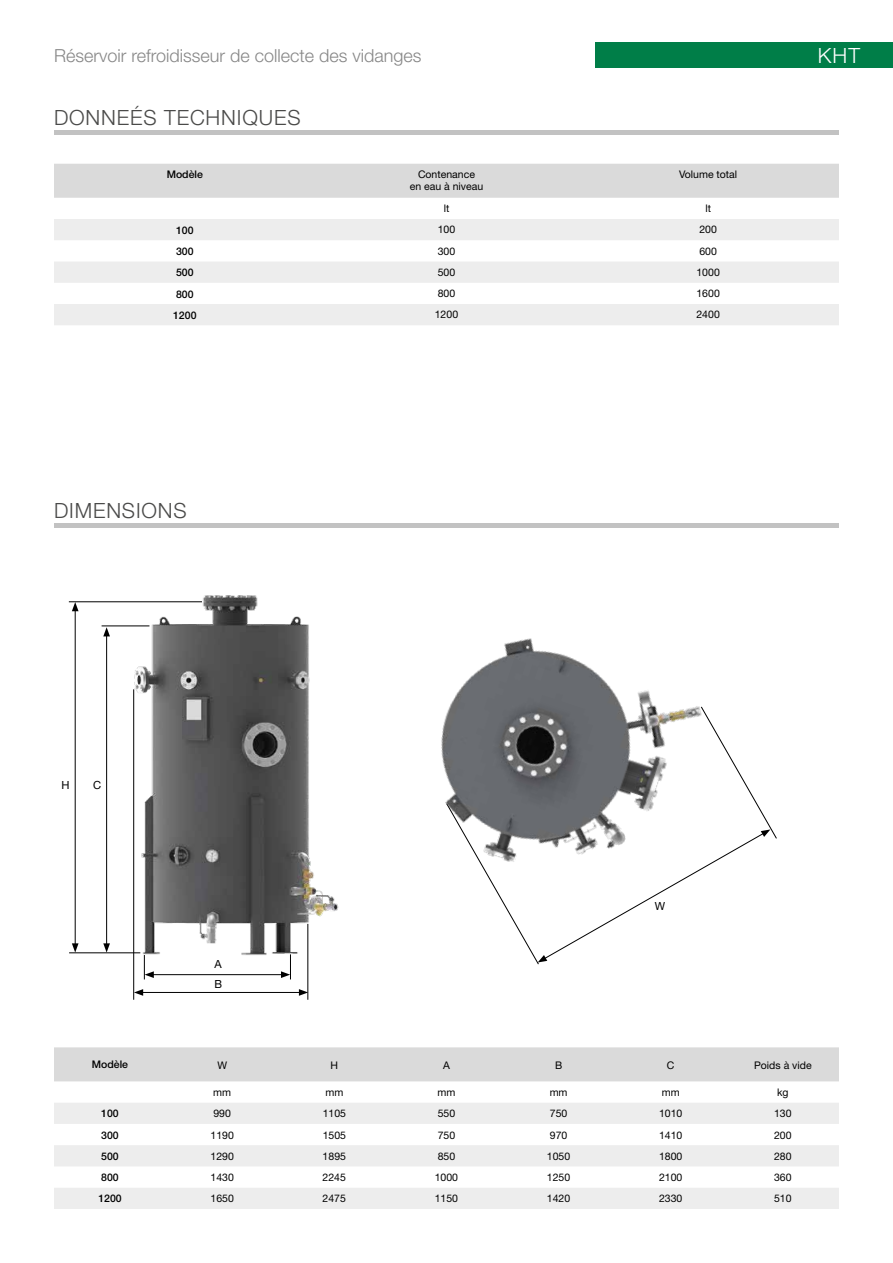
<style>
.page{position:relative;width:893px;height:1263px;background:#fff}
.page>*{position:absolute;margin:0;border:0;box-sizing:border-box;transform-origin:0 0}
.t1{font:300 21px "Helvetica Neue";letter-spacing:.04em;color:#4a4a49}
.t2{font:300 21px "Helvetica Neue";color:#fff}
.t3{font:300 18px "Helvetica Neue";color:#878787}
.t4{font:11.25px/20px "Helvetica Neue";color:#000}
.t5{font:10.5px/12px "Helvetica Neue";color:#000;text-align:center}
.t6{font:500 10.5px "Helvetica Neue";color:#000}
</style>
<div class="page">
<div style="left:595px;top:42px;width:298px;height:26px;background:#007e48"></div>
<hr style="left:54px;top:131px;width:785px;height:4px;background:#c2c2c2">
<hr style="left:54px;top:523px;width:785px;height:4px;background:#c2c2c2">
<div style="left:54px;top:164px;width:785px;height:34px;background:#dadada"></div>
<svg style="left:54px;top:219px;width:785px;height:106px;fill:#ededed"></svg>
<div style="left:54px;top:1047px;width:785px;height:34px;background:#dadada"></div>
<svg style="left:54px;top:1103px;width:785px;height:106px;fill:#ededed"></svg>
<img style="left:118px;top:595px;width:221px;height:381px">
<hr style="left:141px;top:992px;width:160px;height:1px;background:#000">
<svg style="left:299px;top:989px;width:9px;height:7px"></svg>
<svg style="left:134px;top:989px;width:9px;height:7px"></svg>
<hr style="left:106px;top:634px;width:1px;height:312px;background:#000">
<svg style="left:103px;top:943px;width:7px;height:9px"></svg>
<svg style="left:103px;top:627px;width:7px;height:9px"></svg>
<hr style="left:75px;top:609px;width:1px;height:337px;background:#000">
<svg style="left:72px;top:943px;width:7px;height:9px"></svg>
<svg style="left:72px;top:602px;width:7px;height:9px"></svg>
<hr style="left:151px;top:974px;width:132px;height:1px;background:#000">
<hr style="left:133px;top:689px;width:1px;height:311px;background:#000">
<hr style="left:308px;top:924px;width:1px;height:76px;background:#000">
<svg style="left:281px;top:954px;width:10px;height:25px"></svg>
<svg style="left:144px;top:955px;width:10px;height:24px"></svg>
<hr style="left:69px;top:952px;width:71px;height:1px;background:#000">
<hr style="left:102px;top:626px;width:47px;height:1px;background:#000">
<hr style="left:69px;top:601px;width:133px;height:1px;background:#000">
<svg style="left:519px;top:770px;width:258px;height:195px"></svg>
<img style="left:441px;top:638px;width:297px;height:293px">
<h2 class="t3" style="left:54px;top:45px;width:369px">Réservoir refroidisseur de collecte des vidanges</h2>
<h1 class="t2" style="left:818px;top:43px;width:44px">KHT</h1>
<h1 class="t1" style="left:54px;top:105px;width:248px">DONNEÉS TECHNIQUES</h1>
<p class="t6" style="left:167px;top:168px;width:38px">Modèle</p>
<p class="t5" style="left:410px;top:168px;width:75px">Contenance<br>en eau à niveau</p>
<p class="t5" style="left:679px;top:168px;width:60px">Volume total</p>
<p class="t5" style="left:444px;top:202px;width:7px">lt</p>
<p class="t5" style="left:705px;top:202px;width:7px">lt</p>
<p class="t6" style="left:176px;top:224px;width:19px">100</p>
<p class="t5" style="left:438px;top:223px;width:19px">100</p>
<p class="t5" style="left:699px;top:223px;width:19px">200</p>
<p class="t6" style="left:176px;top:245px;width:19px">300</p>
<p class="t5" style="left:438px;top:245px;width:19px">300</p>
<p class="t5" style="left:699px;top:245px;width:19px">600</p>
<p class="t6" style="left:176px;top:266px;width:19px">500</p>
<p class="t5" style="left:438px;top:266px;width:19px">500</p>
<p class="t5" style="left:696px;top:266px;width:25px">1000</p>
<p class="t6" style="left:176px;top:287px;width:19px">800</p>
<p class="t5" style="left:438px;top:287px;width:19px">800</p>
<p class="t5" style="left:696px;top:287px;width:25px">1600</p>
<p class="t6" style="left:173px;top:309px;width:25px">1200</p>
<p class="t5" style="left:435px;top:308px;width:25px">1200</p>
<p class="t5" style="left:696px;top:308px;width:25px">2400</p>
<h1 class="t1" style="left:54px;top:497px;width:134px">DIMENSIONS</h1>
<p class="t4" style="left:61px;top:775px;width:10px">H</p>
<p class="t4" style="left:93px;top:775px;width:10px">C</p>
<p class="t4" style="left:215px;top:954px;width:9px">A<br>B</p>
<p class="t4" style="left:655px;top:896px;width:12px">W</p>
<p class="t6" style="left:92px;top:1058px;width:38px">Modèle</p>
<p class="t5" style="left:217px;top:1059px;width:11px">W</p>
<p class="t5" style="left:331px;top:1059px;width:9px">H</p>
<p class="t5" style="left:443px;top:1059px;width:8px">A</p>
<p class="t5" style="left:555px;top:1059px;width:9px">B</p>
<p class="t5" style="left:667px;top:1059px;width:9px">C</p>
<p class="t5" style="left:754px;top:1059px;width:59px">Poids à vide</p>
<p class="t5" style="left:213px;top:1086px;width:19px">mm</p>
<p class="t5" style="left:325px;top:1086px;width:19px">mm</p>
<p class="t5" style="left:437px;top:1086px;width:19px">mm</p>
<p class="t5" style="left:550px;top:1086px;width:19px">mm</p>
<p class="t5" style="left:662px;top:1086px;width:19px">mm</p>
<p class="t5" style="left:777px;top:1086px;width:13px">kg</p>
<p class="t6" style="left:101px;top:1107px;width:19px">100</p>
<p class="t5" style="left:213px;top:1107px;width:19px">990</p>
<p class="t5" style="left:323px;top:1107px;width:25px">1105</p>
<p class="t5" style="left:438px;top:1107px;width:19px">550</p>
<p class="t5" style="left:550px;top:1107px;width:19px">750</p>
<p class="t5" style="left:659px;top:1107px;width:25px">1010</p>
<p class="t5" style="left:774px;top:1107px;width:19px">130</p>
<p class="t6" style="left:101px;top:1129px;width:19px">300</p>
<p class="t5" style="left:211px;top:1129px;width:25px">1190</p>
<p class="t5" style="left:323px;top:1129px;width:25px">1505</p>
<p class="t5" style="left:438px;top:1129px;width:19px">750</p>
<p class="t5" style="left:550px;top:1129px;width:19px">970</p>
<p class="t5" style="left:659px;top:1129px;width:25px">1410</p>
<p class="t5" style="left:774px;top:1129px;width:19px">200</p>
<p class="t6" style="left:101px;top:1150px;width:19px">500</p>
<p class="t5" style="left:210px;top:1150px;width:25px">1290</p>
<p class="t5" style="left:323px;top:1150px;width:25px">1895</p>
<p class="t5" style="left:438px;top:1150px;width:19px">850</p>
<p class="t5" style="left:547px;top:1150px;width:25px">1050</p>
<p class="t5" style="left:659px;top:1150px;width:25px">1800</p>
<p class="t5" style="left:774px;top:1150px;width:19px">280</p>
<p class="t6" style="left:101px;top:1171px;width:19px">800</p>
<p class="t5" style="left:210px;top:1171px;width:25px">1430</p>
<p class="t5" style="left:323px;top:1171px;width:25px">2245</p>
<p class="t5" style="left:435px;top:1171px;width:25px">1000</p>
<p class="t5" style="left:547px;top:1171px;width:25px">1250</p>
<p class="t5" style="left:659px;top:1171px;width:25px">2100</p>
<p class="t5" style="left:774px;top:1171px;width:19px">360</p>
<p class="t6" style="left:98px;top:1192px;width:25px">1200</p>
<p class="t5" style="left:210px;top:1192px;width:25px">1650</p>
<p class="t5" style="left:323px;top:1192px;width:25px">2475</p>
<p class="t5" style="left:435px;top:1192px;width:25px">1150</p>
<p class="t5" style="left:547px;top:1192px;width:25px">1420</p>
<p class="t5" style="left:659px;top:1192px;width:25px">2330</p>
<p class="t5" style="left:774px;top:1192px;width:19px">510</p>
</div>
